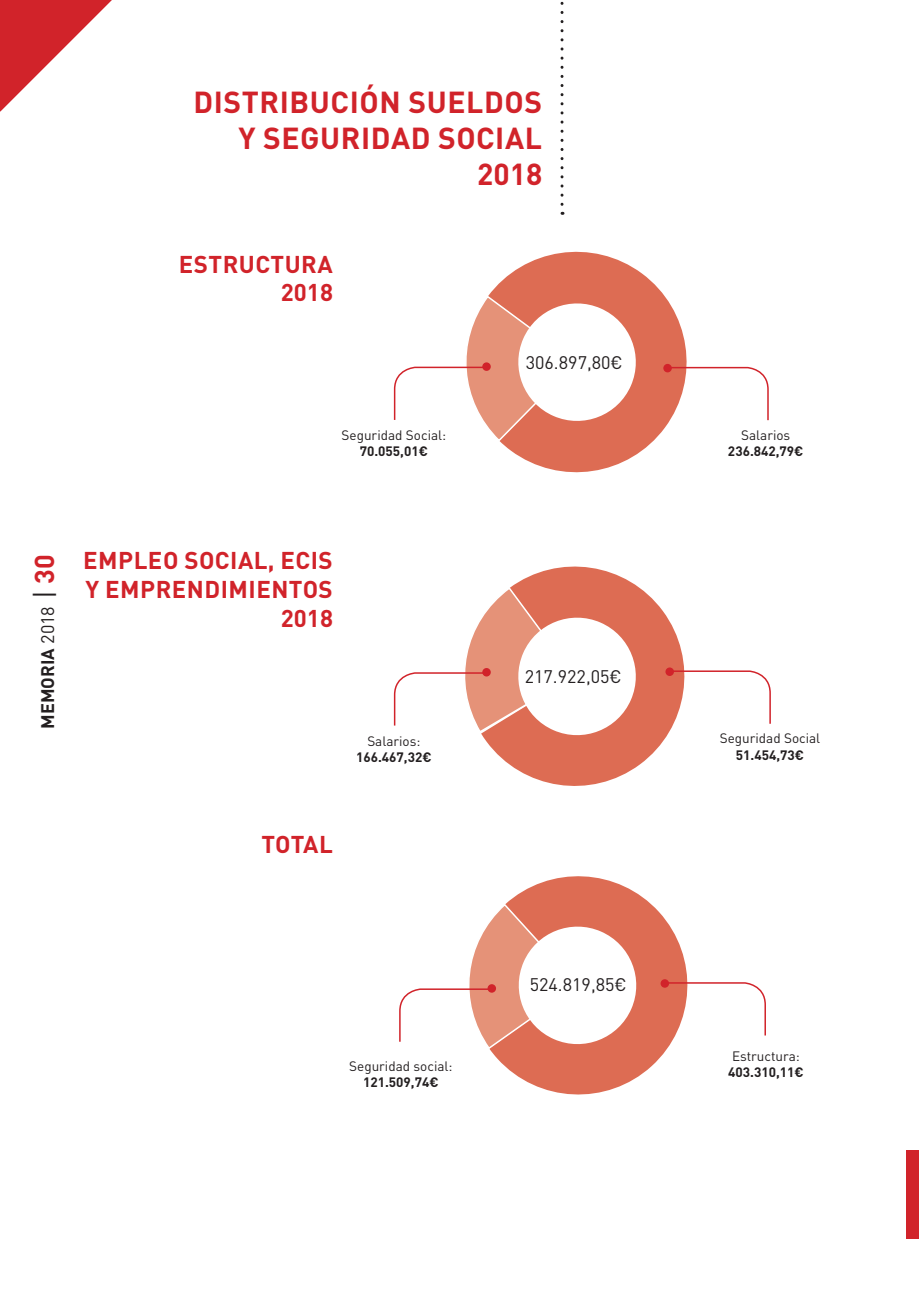
<style>
.page{position:relative;width:919px;height:1289px;background:#fff}
.page>*{position:absolute;margin:0;border:0;box-sizing:border-box;transform-origin:0 0}
.t1{font:700 30px/36px "DIN Pro";letter-spacing:.02em;color:#d1232a;text-align:right}
.t2{font:700 24px/28.8px "DIN Pro";letter-spacing:.02em;color:#d1232a;text-align:right}
.t3{font:18px "DIN Pro";color:#231f20}
.t4{font:700 18px "DIN Pro";color:#231f20}
.t5{font:13.5px "DIN Pro";color:#231f20}
.t6{font:700 13.5px "DIN Pro";color:#231f20}
.s1{font-weight:400}
.s2{font-weight:400;font-size:27px}
.s3{font-size:27px;color:#d1232a}
</style>
<div class="page">
<svg style="left:0;top:0;width:112px;height:112px"></svg>
<svg style="left:492px;top:876px;width:196px;height:219px;fill:#dd6c53"></svg>
<svg style="left:487px;top:566px;width:197px;height:220px;fill:#dd6c53"></svg>
<svg style="left:489px;top:251px;width:198px;height:222px;fill:#dd6c53"></svg>
<svg style="left:560px;top:1px;width:3px;height:203px"></svg>
<svg style="left:666px;top:366px;width:103px;height:55px"></svg>
<div style="left:663px;top:364px;width:8px;height:8px;background:#d1232a;border-radius:50%"></div>
<svg style="left:393px;top:294px;width:250px;height:148px"></svg>
<div style="left:482px;top:362px;width:8px;height:9px;background:#d1232a;border-radius:50%"></div>
<svg style="left:668px;top:669px;width:103px;height:56px"></svg>
<div style="left:665px;top:667px;width:9px;height:9px;background:#d1232a;border-radius:50%"></div>
<svg style="left:393px;top:586px;width:250px;height:157px"></svg>
<div style="left:482px;top:668px;width:8px;height:8px;background:#d1232a;border-radius:50%"></div>
<svg style="left:663px;top:981px;width:103px;height:55px"></svg>
<div style="left:660px;top:979px;width:9px;height:8px;background:#d1232a;border-radius:50%"></div>
<svg style="left:399px;top:902px;width:245px;height:150px"></svg>
<div style="left:487px;top:984px;width:9px;height:8px;background:#d1232a;border-radius:50%"></div>
<div style="left:906px;top:1150px;width:12px;height:88px;background:#d1232a"></div>
<h1 class="t1" style="left:193px;top:80px;width:350px">DISTRIBUCIÓN SUELDOS<br>Y SEGURIDAD SOCIAL<br>2018</h1>
<h2 class="t2" style="left:179px;top:247px;width:156px">ESTRUCTURA<br>2018</h2>
<p class="t5" style="left:341px;top:425px;width:106px">Seguridad Social:</p>
<p class="t6" style="left:360px;top:440px;width:70px">70.055,01€</p>
<h3 class="t3" style="left:525px;top:348px;width:98px">306.897,80€</h3>
<h3 class="t4" style="left:33px;top:728px;width:176px;rotate:-90deg">MEMORIA <span class="s1">2018</span> <span class="s2">|</span> <span class="s3">30</span></h3>
<h2 class="t2" style="left:83px;top:543px;width:251px">EMPLEO SOCIAL, ECIS<br>Y EMPRENDIMIENTOS<br>2018</h2>
<p class="t5" style="left:367px;top:730px;width:55px">Salarios:</p>
<p class="t6" style="left:356px;top:746px;width:77px">166.467,32€</p>
<h2 class="t2" style="left:261px;top:827px;width:73px">TOTAL</h2>
<h3 class="t3" style="left:524px;top:662px;width:98px">217.922,05€</h3>
<p class="t5" style="left:349px;top:1055px;width:105px">Seguridad social:</p>
<p class="t6" style="left:363px;top:1071px;width:77px">121.509,74€</p>
<h3 class="t3" style="left:529px;top:970px;width:98px">524.819,85€</h3>
<p class="t5" style="left:741px;top:424px;width:51px">Salarios</p>
<p class="t6" style="left:728px;top:440px;width:77px">236.842,79€</p>
<p class="t5" style="left:719px;top:727px;width:102px">Seguridad Social</p>
<p class="t6" style="left:735px;top:743px;width:70px">51.454,73€</p>
<p class="t5" style="left:732px;top:1044px;width:69px">Estructura:</p>
<p class="t6" style="left:728px;top:1060px;width:77px">403.310,11€</p>
</div>
